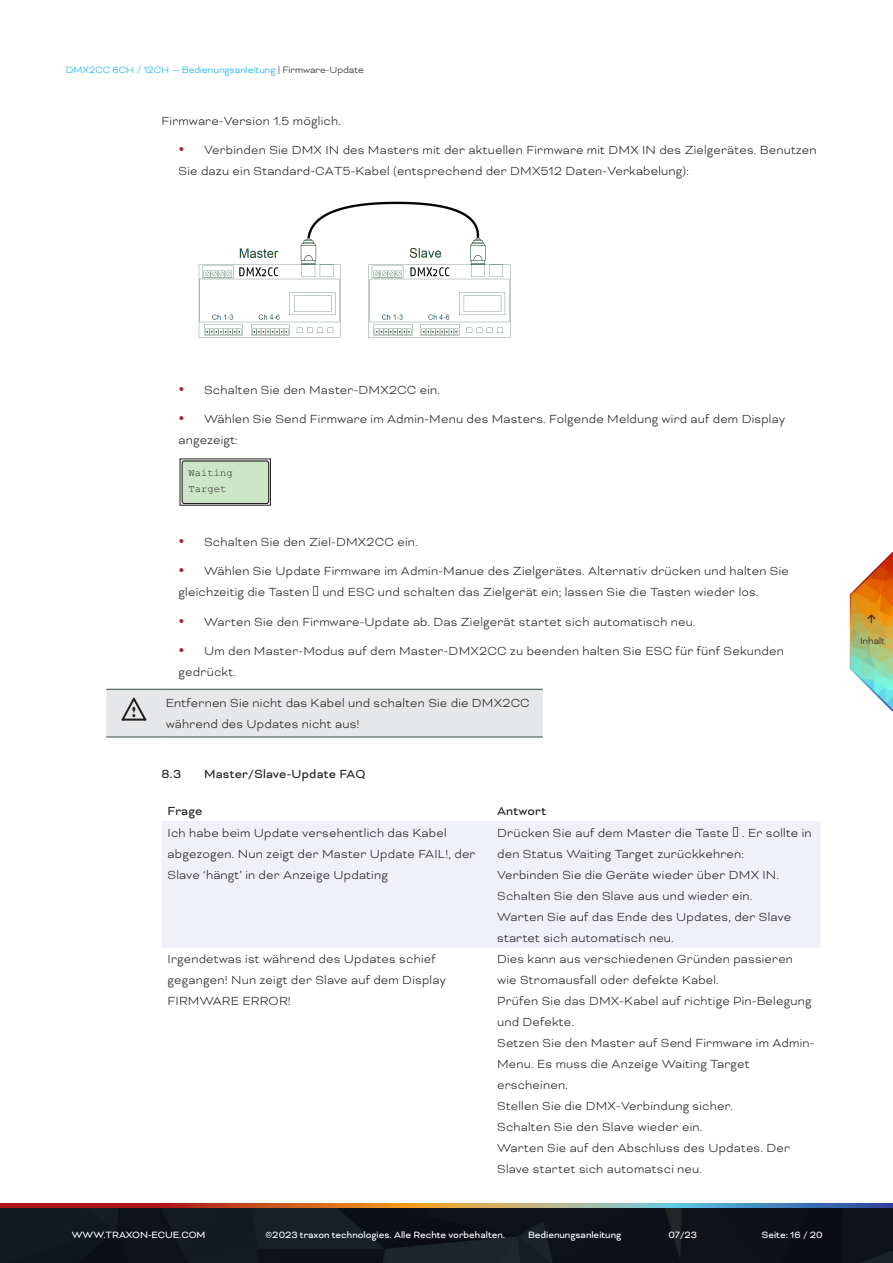
<style>
.page{position:relative;width:893px;height:1263px;background:#fff}
.page>*{position:absolute;margin:0;border:0;box-sizing:border-box;transform-origin:0 0}
.t1{font:14.7px "Broadway";color:#231f20;scale:.66 1}
.Text_Table_DE{font:300 13.5px/21px "Bicyclette";letter-spacing:.015em;color:#231f20}
.Text__Introductions_Black_DE{font:300 13.5px/21px "Bicyclette";letter-spacing:.015em;color:#231f20}
.Text_Table_Header_DE{font:13.5px "Bicyclette";letter-spacing:.015em;color:#231f20}
.t2{font:10.5px "Bicyclette";color:#fff}
.t3{font:300 10.5px "Bicyclette";color:#00aeef}
.t4{font:10.5px/15.6px "Courier New";color:#231f20}
.t5{font:300 10.5px "Bicyclette";color:#231f20}
.s1{color:#231f20}
</style>
<div class="page">
<img style="left:0;top:1207px;width:893px;height:56px">
<svg style="left:0;top:1203px;width:893px;height:4px;background:#9f7262"></svg>
<img style="left:198px;top:201px;width:313px;height:137px">
<div style="left:182px;top:461px;width:87px;height:42px;background:#cce6c7;border-radius:2px"></div>
<div style="left:182px;top:460px;width:87px;height:44px;border:1px solid #231f20;border-radius:2px"></div>
<div style="left:180px;top:458px;width:91px;height:48px;border:1px solid #231f20"></div>
<div style="left:162px;top:821px;width:659px;height:127px;background:#f0f0f8"></div>
<hr style="left:162px;top:737px;width:381px;height:1px;background:#374c41">
<hr style="left:106px;top:737px;width:56px;height:1px;background:#374c41">
<div style="left:106px;top:689px;width:437px;height:48px;background:#e6e7e9"></div>
<svg style="left:849px;top:552px;width:44px;height:160px"></svg>
<p class="t3" style="left:66px;top:64px;width:299px">DMX2CC 6CH / 12CH — Bedienungsanleitung <span class="s1">| Firmware-Update</span></p>
<p class="Text__Introductions_Black_DE" style="left:162px;top:110px;width:181px">Firmware-Version 1.5 möglich.</p>
<p class="Text_Table_DE" style="left:179px;top:139px;width:639px;text-indent:26px">Verbinden Sie DMX IN des Masters mit der aktuellen Firmware mit DMX IN des Zielgerätes. Benutzen<br>Sie dazu ein Standard-CAT5-Kabel (entsprechend der DMX512 Daten-Verkabelung):</p>
<p class="Text_Table_DE" style="left:204px;top:379px;width:238px">Schalten Sie den Master-DMX2CC ein.</p>
<p class="Text_Table_DE" style="left:179px;top:408px;width:608px;text-indent:26px">Wählen Sie Send Firmware im Admin-Menu des Masters. Folgende Meldung wird auf dem Display angezeigt:</p>
<p class="t4" style="left:189px;top:465px;width:46px">Waiting<br>Target</p>
<p class="Text_Table_DE" style="left:204px;top:531px;width:215px">Schalten Sie den Ziel-DMX2CC ein.</p>
<p class="Text_Table_DE" style="left:179px;top:560px;width:612px;text-indent:26px">Wählen Sie Update Firmware im Admin-Manue des Zielgerätes. Alternativ drücken und halten Sie gleichzeitig die Tasten ↲ und ESC und schalten das Zielgerät ein; lassen Sie die Tasten wieder los.</p>
<p class="Text_Table_DE" style="left:204px;top:611px;width:493px">Warten Sie den Firmware-Update ab. Das Zielgerät startet sich automatisch neu.</p>
<p class="Text_Table_DE" style="left:179px;top:640px;width:607px;text-indent:26px">Um den Master-Modus auf dem Master-DMX2CC zu beenden halten Sie ESC für fünf Sekunden gedrückt.</p>
<p class="t1" style="left:132px;top:703px;width:7px">!</p>
<p class="Text__Introductions_Black_DE" style="left:166px;top:693px;width:366px">Entfernen Sie nicht das Kabel und schalten Sie die DMX2CC während des Updates nicht aus!</p>
<p class="Text_Table_Header_DE" style="left:162px;top:766px;width:21px">8.3</p>
<p class="Text_Table_Header_DE" style="left:204px;top:766px;width:163px">Master/Slave-Update FAQ</p>
<p class="Text_Table_Header_DE" style="left:168px;top:803px;width:36px">Frage</p>
<p class="Text_Table_Header_DE" style="left:497px;top:803px;width:51px">Antwort</p>
<p class="Text_Table_DE" style="left:168px;top:822px;width:310px">Ich habe beim Update versehentlich das Kabel abgezogen. Nun zeigt der Master Update FAIL!, der<br>Slave ‘hängt’ in der Anzeige Updating</p>
<p class="Text_Table_DE" style="left:497px;top:822px;width:316px">Drücken Sie auf dem Master die Taste ↲ . Er sollte in den Status Waiting Target zurückkehren:</p>
<p class="Text_Table_DE" style="left:497px;top:864px;width:283px">Verbinden Sie die Geräte wieder über DMX IN.</p>
<p class="Text_Table_DE" style="left:497px;top:885px;width:257px">Schalten Sie den Slave aus und wieder ein.</p>
<p class="Text_Table_DE" style="left:497px;top:906px;width:296px">Warten Sie auf das Ende des Updates, der Slave startet sich automatisch neu.</p>
<p class="Text_Table_DE" style="left:168px;top:949px;width:280px">Irgendetwas ist während des Updates schief gegangen! Nun zeigt der Slave auf dem Display<br>FIRMWARE ERROR!</p>
<p class="Text_Table_DE" style="left:497px;top:949px;width:297px">Dies kann aus verschiedenen Gründen passieren wie Stromausfall oder defekte Kabel.</p>
<p class="Text_Table_DE" style="left:497px;top:991px;width:316px">Prüfen Sie das DMX-Kabel auf richtige Pin-Belegung und Defekte.</p>
<p class="Text_Table_DE" style="left:497px;top:1033px;width:319px">Setzen Sie den Master auf Send Firmware im Admin-<br>Menu. Es muss die Anzeige Waiting Target erscheinen.</p>
<p class="Text_Table_DE" style="left:497px;top:1096px;width:237px">Stellen Sie die DMX-Verbindung sicher.</p>
<p class="Text_Table_DE" style="left:497px;top:1117px;width:207px">Schalten Sie den Slave wieder ein.</p>
<p class="Text_Table_DE" style="left:497px;top:1138px;width:294px">Warten Sie auf den Abschluss des Updates. Der<br>Slave startet sich automatsci neu.</p>
<p class="t2" style="left:72px;top:1229px;width:135px">WWW.TRAXON-ECUE.COM</p>
<p class="t2" style="left:265px;top:1229px;width:241px">©2023 traxon technologies. Alle Rechte vorbehalten.</p>
<p class="t2" style="left:528px;top:1229px;width:95px">Bedienungsanleitung</p>
<p class="t2" style="left:668px;top:1229px;width:30px">07/23</p>
<p class="t2" style="left:762px;top:1229px;width:62px">Seite: 16 / 20</p>
<p class="t5" style="left:860px;top:634px;width:26px">Inhalt</p>
</div>
